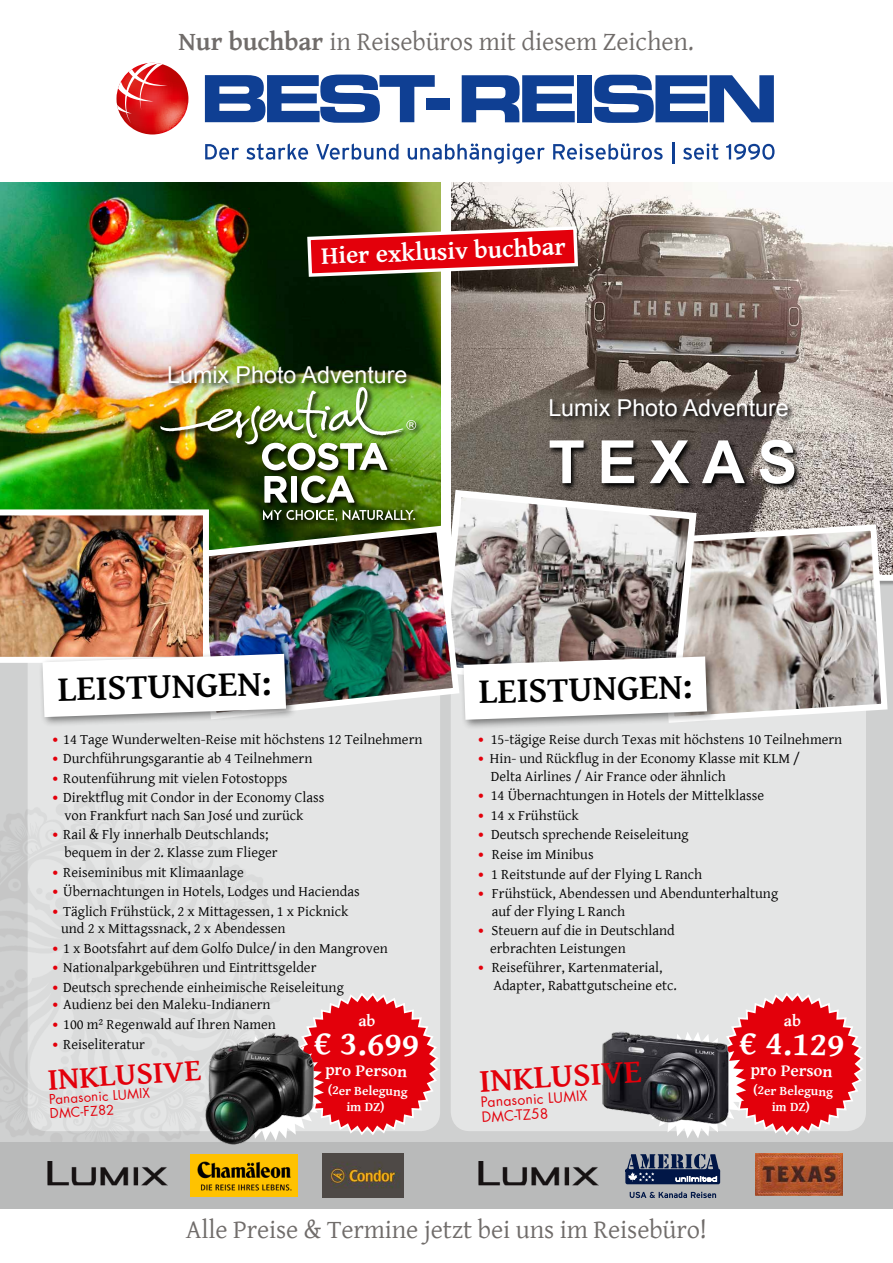
<style>
.page{position:relative;width:893px;height:1263px;background:#fff}
.page>*{position:absolute;margin:0;border:0;box-sizing:border-box;transform-origin:0 0}
.t1{font:700 59.62px "Arial";letter-spacing:.21em;color:#fff}
.t2{font:700 36.53px "Gentium Basic";color:#000}
.t3{font:700 34.5px "Gentium Basic";color:#fff}
.t4{font:700 33.67px "Gentium Basic";color:#e3000b}
.t5{font:700 31.88px "Gentium Basic";color:#e3000b}
.t6{font:26.4px "Gentium Basic";letter-spacing:-.005em;color:#706c6a}
.t7{font:700 25.28px "Gentium Basic";color:#fff}
.t8{font:23.25px "Arial";color:#fff}
.t9{font:700 17.1px "Gentium Basic";color:#fff}
.t10{font:14.55px/17.5px "Gentium Basic";color:#000}
.t11{font:13.8px/15.1px "Futura LT Pro";color:#e3000b}
.t12{font:700 13.2px/15.8px "Gentium Basic";color:#fff;text-align:center}
.t13{font:13.05px/14.2px "Futura LT Pro";color:#e3000b}
.s1{font-weight:700}
.s2{font-family:"Futura Std";font-weight:700;font-size:11.32px;color:#e3000b}
</style>
<div class="page">
<div style="left:0;top:576px;width:893px;height:626px;background:#cfd0d0"></div>
<div style="left:28px;top:497px;width:412px;height:634px;background:#e4e5e5;border-radius:19px"></div>
<div style="left:451px;top:565px;width:415px;height:566px;background:#e4e5e5;border-radius:19px"></div>
<img style="left:0;top:183px;width:441px;height:339px">
<svg style="left:205px;top:75px;width:230px;height:48px"></svg>
<div style="left:426px;top:98px;width:24px;height:12px;background:#0f3f93"></div>
<svg style="left:462px;top:75px;width:113px;height:47px"></svg>
<div style="left:577px;top:75px;width:15px;height:47px;background:#0f3f93"></div>
<svg style="left:594px;top:75px;width:180px;height:48px"></svg>
<svg style="left:205px;top:144px;width:34px;height:16px"></svg>
<svg style="left:246px;top:143px;width:62px;height:17px"></svg>
<svg style="left:316px;top:143px;width:82px;height:17px"></svg>
<svg style="left:408px;top:143px;width:137px;height:21px"></svg>
<svg style="left:553px;top:143px;width:110px;height:17px"></svg>
<hr style="left:672px;top:142px;width:2px;height:21px;background:#0f3f93">
<svg style="left:683px;top:143px;width:35px;height:17px"></svg>
<svg style="left:726px;top:144px;width:48px;height:16px"></svg>
<svg style="left:116px;top:63px;width:72px;height:71px"></svg>
<img style="left:452px;top:183px;width:441px;height:392px">
<svg style="left:548px;top:397px;width:254px;height:94px;background:#524b47"></svg>
<svg style="left:700px;top:521px;width:191px;height:199px"></svg>
<svg style="left:434px;top:486px;width:266px;height:166px"></svg>
<img style="left:337px;top:522px;width:126px;height:184px">
<div style="left:38px;top:650px;width:259px;height:78px;background:#000;opacity:.5"></div>
<div style="left:459px;top:652px;width:259px;height:78px;background:#000;opacity:.5"></div>
<svg style="left:463px;top:656px;width:244px;height:64px;background:#edecec"></svg>
<img style="left:167px;top:365px;width:247px;height:21px">
<svg style="left:305px;top:224px;width:275px;height:55px;background:#b53534"></svg>
<div style="left:0;top:1142px;width:893px;height:66px;background:#b9baba"></div>
<img style="left:322px;top:1153px;width:81px;height:44px">
<img style="left:191px;top:1154px;width:106px;height:42px">
<img style="left:756px;top:1153px;width:87px;height:42px">
<img style="left:479px;top:1161px;width:119px;height:24px">
<svg style="left:625px;top:1169px;width:95px;height:15px"></svg>
<svg style="left:625px;top:1154px;width:95px;height:27px"></svg>
<svg style="left:630px;top:1192px;width:86px;height:6px"></svg>
<img style="left:48px;top:1162px;width:119px;height:23px">
<img style="left:205px;top:1050px;width:41px;height:95px">
<img style="left:602px;top:1031px;width:37px;height:83px">
<svg style="left:159px;top:386px;width:265px;height:142px;background:#477313"></svg>
<img style="left:0;top:509px;width:337px;height:208px">
<svg style="left:343px;top:509px;width:72px;height:11px"></svg>
<img style="left:160px;top:387px;width:256px;height:116px">
<svg style="left:217px;top:993px;width:223px;height:148px"></svg>
<svg style="left:639px;top:993px;width:226px;height:145px"></svg>
<h3 class="t6" style="left:179px;top:22px;width:517px"><span class="s1">Nur buchbar</span> in Reisebüros mit diesem Zeichen.</h3>
<h3 class="t7" style="left:321px;top:236px;width:246px;rotate:-2deg">Hier exklusiv buchbar</h3>
<h3 class="t8" style="left:167px;top:360px;width:242px">Lumix Photo Adventure</h3>
<h3 class="t8" style="left:548px;top:392px;width:242px">Lumix Photo Adventure</h3>
<h1 class="t1" style="left:548px;top:422px;width:250px">TEXAS</h1>
<h2 class="t2" style="left:58px;top:660px;width:215px;rotate:-1deg">LEISTUNGEN:</h2>
<h2 class="t2" style="left:479px;top:663px;width:215px;rotate:-1deg">LEISTUNGEN:</h2>
<p class="t10" style="left:52px;top:730px;width:372px"><span class="s2">•</span> 14 Tage Wunderwelten-Reise mit höchstens 12 Teilnehmern</p>
<p class="t10" style="left:52px;top:749px;width:262px"><span class="s2">•</span> Durchführungsgarantie ab 4 Teilnehmern</p>
<p class="t10" style="left:52px;top:769px;width:238px"><span class="s2">•</span> Routenführung mit vielen Fotostopps</p>
<p class="t10" style="left:52px;top:788px;width:274px;text-align:center"><span class="s2">•</span> Direktflug mit Condor in der Economy Class von Frankfurt nach San José und zurück</p>
<p class="t10" style="left:64px;top:825px;width:215px;text-indent:-13px"><span class="s2">•</span> Rail &amp; Fly innerhalb Deutschlands; bequem in der 2. Klasse zum Flieger</p>
<p class="t10" style="left:52px;top:863px;width:194px"><span class="s2">•</span> Reiseminibus mit Klimaanlage</p>
<p class="t10" style="left:52px;top:882px;width:310px"><span class="s2">•</span> Übernachtungen in Hotels, Lodges und Haciendas</p>
<p class="t10" style="left:61px;top:902px;width:289px;text-indent:-10px"><span class="s2">•</span> Täglich Frühstück, 2 x Mittagessen, 1 x Picknick und 2 x Mittagssnack, 2 x Abendessen</p>
<p class="t10" style="left:52px;top:939px;width:338px"><span class="s2">•</span> 1 x Bootsfahrt auf dem Golfo Dulce/ in den Mangroven</p>
<p class="t10" style="left:52px;top:958px;width:266px"><span class="s2">•</span> Nationalparkgebühren und Eintrittsgelder</p>
<p class="t10" style="left:52px;top:978px;width:294px"><span class="s2">•</span> Deutsch sprechende einheimische Reiseleitung</p>
<p class="t10" style="left:52px;top:995px;width:220px"><span class="s2">•</span> Audienz bei den Maleku-Indianern</p>
<p class="t10" style="left:52px;top:1015px;width:226px"><span class="s2">•</span> 100 m² Regenwald auf Ihren Namen</p>
<p class="t10" style="left:52px;top:1035px;width:95px"><span class="s2">•</span> Reiseliteratur</p>
<p class="t10" style="left:477px;top:730px;width:366px"><span class="s2">•</span> 15-tägige Reise durch Texas mit höchstens 10 Teilnehmern</p>
<p class="t10" style="left:491px;top:749px;width:311px;text-indent:-13px"><span class="s2">•</span> Hin- und Rückflug in der Economy Klasse mit KLM /<br>Delta Airlines / Air France oder ähnlich</p>
<p class="t10" style="left:477px;top:786px;width:288px"><span class="s2">•</span> 14 Übernachtungen in Hotels der Mittelklasse</p>
<p class="t10" style="left:477px;top:806px;width:103px"><span class="s2">•</span> 14 x Frühstück</p>
<p class="t10" style="left:477px;top:825px;width:213px"><span class="s2">•</span> Deutsch sprechende Reiseleitung</p>
<p class="t10" style="left:477px;top:845px;width:118px"><span class="s2">•</span> Reise im Minibus</p>
<p class="t10" style="left:477px;top:865px;width:226px"><span class="s2">•</span> 1 Reitstunde auf der Flying L Ranch</p>
<p class="t10" style="left:492px;top:884px;width:288px;text-indent:-15px"><span class="s2">•</span> Frühstück, Abendessen und Abendunterhaltung auf der Flying L Ranch</p>
<p class="t10" style="left:490px;top:921px;width:186px;text-indent:-13px"><span class="s2">•</span> Steuern auf die in Deutschland erbrachten Leistungen</p>
<p class="t10" style="left:493px;top:958px;width:185px;text-indent:-16px"><span class="s2">•</span> Reiseführer, Kartenmaterial,<br>Adapter, Rabattgutscheine etc.</p>
<h3 class="t3" style="left:315px;top:1017px;width:107px;rotate:1deg">€ 3.699</h3>
<p class="t9" style="left:325px;top:1057px;width:84px;rotate:1deg">pro Person</p>
<p class="t12" style="left:328px;top:1082px;width:81px;rotate:1deg">(2er Belegung im DZ)</p>
<h3 class="t3" style="left:740px;top:1017px;width:107px;rotate:1deg">€ 4.129</h3>
<p class="t9" style="left:751px;top:1057px;width:84px;rotate:1deg">pro Person</p>
<p class="t12" style="left:753px;top:1082px;width:81px;rotate:1deg">(2er Belegung im DZ)</p>
<h3 class="t5" style="left:46px;top:1056px;width:155px;rotate:-4deg">INKLUSIVE</h3>
<p class="t13" style="left:48px;top:1092px;width:103px;rotate:-4deg">Panasonic LUMIX<br>DMC-FZ82</p>
<h3 class="t4" style="left:478px;top:1055px;width:164px;rotate:-3deg">INKLUSIVE</h3>
<p class="t11" style="left:480px;top:1095px;width:108px;rotate:-4deg">Panasonic LUMIX<br>DMC-TZ58</p>
<h3 class="t6" style="left:186px;top:1210px;width:523px">Alle Preise &amp; Termine jetzt bei uns im Reisebüro!</h3>
</div>
